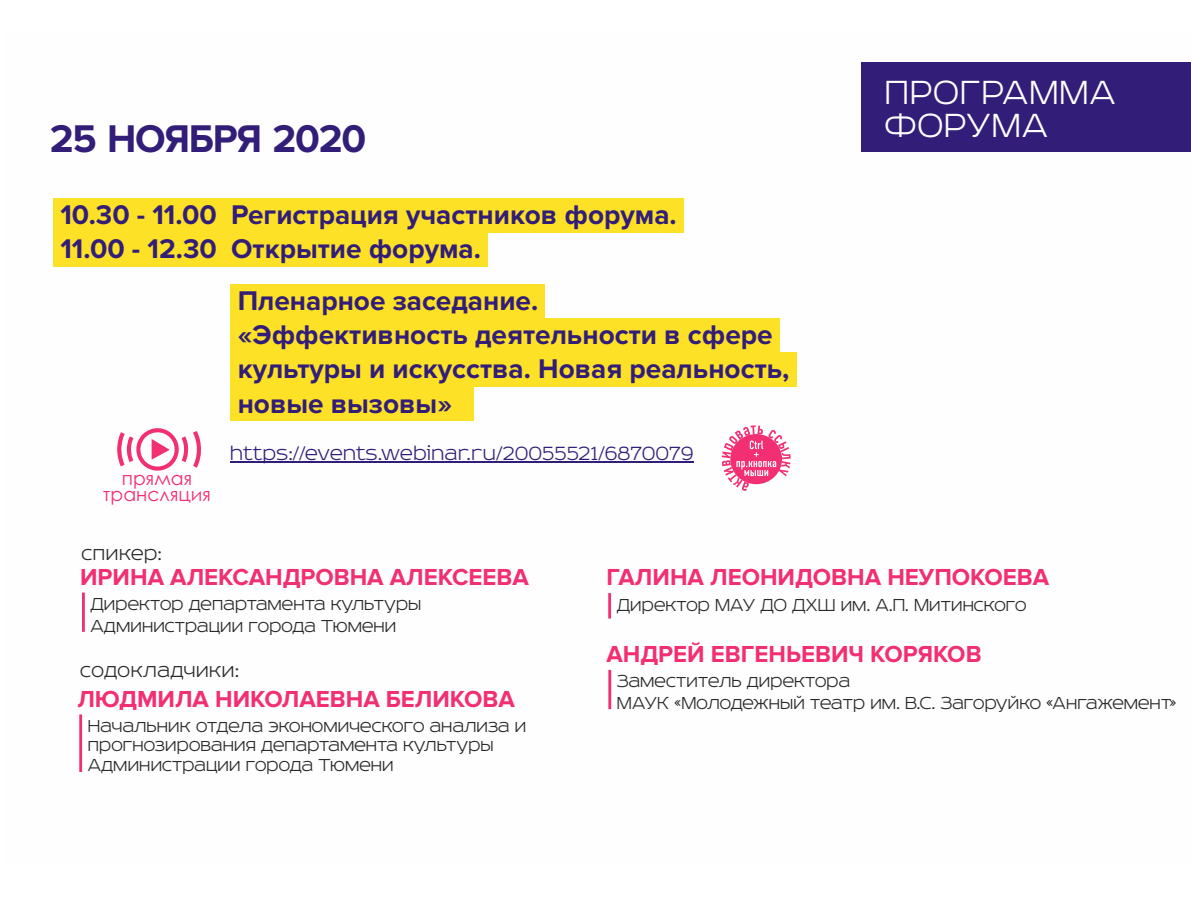
<style>
.page{position:relative;width:1191px;height:908px;background:#fff}
.page>*{position:absolute;margin:0;border:0;box-sizing:border-box;transform-origin:0 0}
.t1{font:700 40px "Proxima Nova";letter-spacing:-.03em;color:#321e78}
.t2{font:100 38.6px/33.4px "Echoes Sans";color:#fefefe}
.t3{font:700 28px/34.2px "Proxima Nova";color:#321e78}
.t4{font:700 24px "Proxima Nova";color:#f22f72}
.t5{font:100 22px "Echoes Sans";color:#321e78}
.t6{font:100 22px "Echoes Sans";color:#2b2a29}
.t7{font:100 20px/21.6px "Echoes Sans";letter-spacing:-.025em;color:#2b2a29}
.t8{font:18.8px/15.6px "Century Gothic";color:#f22f72;text-align:center}
</style>
<div class="page">
<div style="left:861px;top:62px;width:330px;height:89px;background:#321e78"></div>
<div style="left:53px;top:198px;width:631px;height:34px;background:#fce127"></div>
<div style="left:53px;top:232px;width:435px;height:34px;background:#fce127"></div>
<div style="left:230px;top:284px;width:315px;height:34px;background:#fce127"></div>
<div style="left:230px;top:318px;width:550px;height:34px;background:#fce127"></div>
<div style="left:230px;top:352px;width:566px;height:34px;background:#fce127"></div>
<div style="left:230px;top:386px;width:243px;height:35px;background:#fce127"></div>
<hr style="left:82px;top:592px;width:3px;height:39px;background:#f22f72">
<hr style="left:79px;top:714px;width:3px;height:57px;background:#f22f72">
<hr style="left:608px;top:592px;width:3px;height:26px;background:#f22f72">
<hr style="left:608px;top:669px;width:3px;height:39px;background:#f22f72">
<hr style="left:230px;top:461px;width:463px;height:1px;background:#321e78">
<svg style="left:117px;top:428px;width:84px;height:42px"></svg>
<svg style="left:721px;top:425px;width:69px;height:65px"></svg>
<h1 class="t1" style="left:50px;top:120px;width:318px">25 НОЯБРЯ 2020</h1>
<h3 class="t3" style="left:60px;top:198px;width:618px">10.30 - 11.00 Регистрация участников форума.<br>11.00 - 12.30 Открытие форума.</h3>
<h3 class="t3" style="left:238px;top:285px;width:553px">Пленарное заседание.<br>«Эффективность деятельности в сфере культуры и искусства. Новая реальность, новые вызовы»</h3>
<p class="t8" style="left:103px;top:472px;width:109px">прямая трансляция</p>
<p class="t5" style="left:230px;top:443px;width:465px">https://events.webinar.ru/20055521/6870079</p>
<h2 class="t2" style="left:884px;top:77px;width:233px">ПРОГРАММА<br>ФОРУМА</h2>
<p class="t6" style="left:81px;top:543px;width:82px">спикер:</p>
<p class="t4" style="left:80px;top:565px;width:450px">ИРИНА АЛЕКСАНДРОВНА АЛЕКСЕЕВА</p>
<p class="t7" style="left:90px;top:594px;width:333px">Директор департамента культуры<br>Администрации города Тюмени</p>
<p class="t6" style="left:80px;top:660px;width:161px">содокладчики:</p>
<p class="t4" style="left:77px;top:687px;width:439px">ЛЮДМИЛА НИКОЛАЕВНА БЕЛИКОВА</p>
<p class="t7" style="left:87px;top:717px;width:441px;line-height:19.4px">Начальник отдела экономического анализа и прогнозирования департамента культуры<br>Администрации города Тюмени</p>
<p class="t4" style="left:606px;top:566px;width:444px">ГАЛИНА ЛЕОНИДОВНА НЕУПОКОЕВА</p>
<p class="t7" style="left:616px;top:594px;width:412px">Директор МАУ ДО ДХШ им. А.П. Митинского</p>
<p class="t4" style="left:606px;top:643px;width:376px">АНДРЕЙ ЕВГЕНЬЕВИЧ КОРЯКОВ</p>
<p class="t7" style="left:616px;top:671px;width:561px">Заместитель директора<br>МАУК «Молодежный театр им. В.С. Загоруйко «Ангажемент»</p>
</div>
